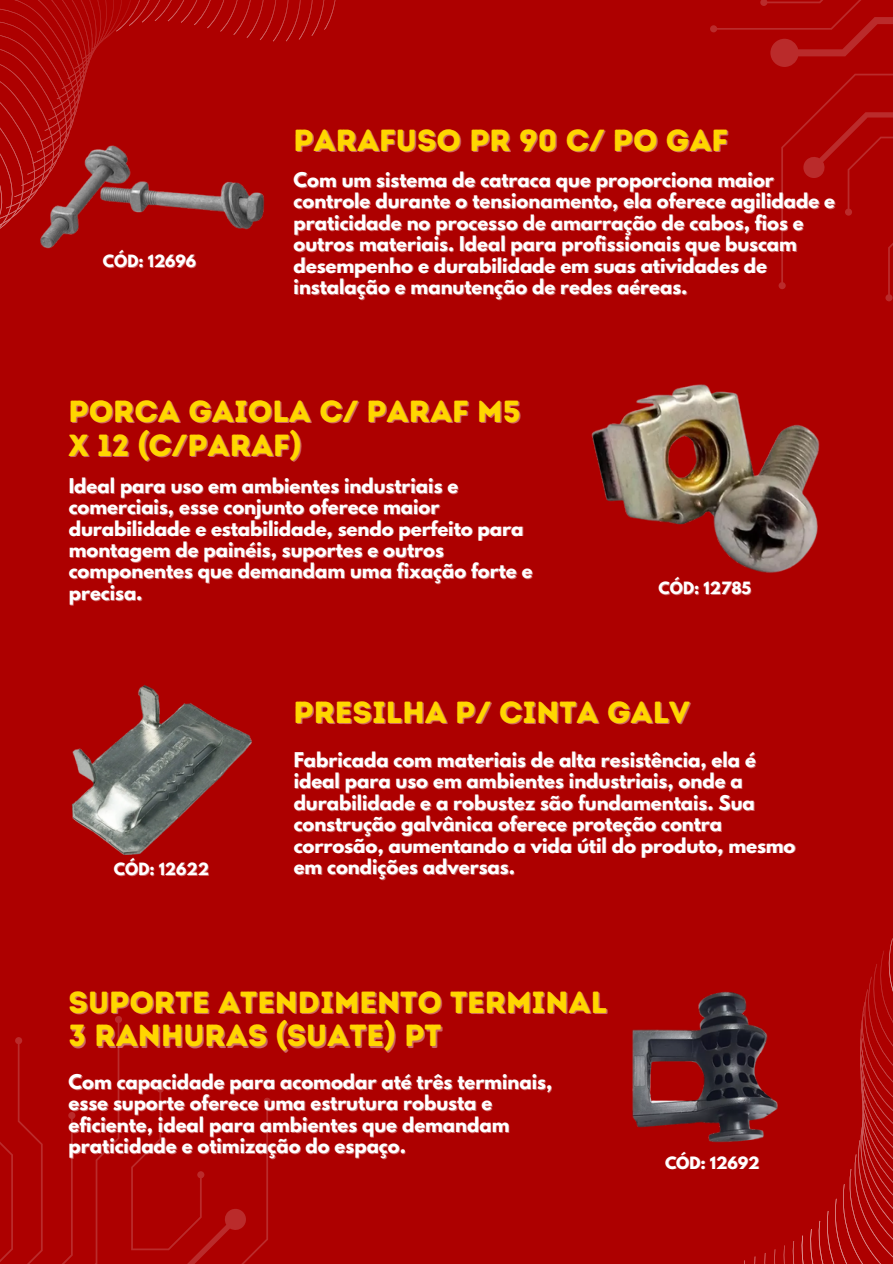
<style>
.page{position:relative;width:893px;height:1264px;background:#fff}
.page>*{position:absolute;margin:0;border:0;box-sizing:border-box;transform-origin:0 0}
.t1{font:30.6px "Intro Rust Base";color:#ffd600}
.t2{font:700 18px/21.3px "League Spartan";color:#fff}
.t3{font:700 15px "League Spartan";color:#fff}
</style>
<div class="page">
<div style="left:0;top:0;width:892px;height:1263px;background:#ad0000"></div>
<svg style="left:0;top:1016px;width:271px;height:247px"></svg>
<svg style="left:710px;top:0;width:182px;height:302px"></svg>
<svg style="left:0;top:0;width:336px;height:229px"></svg>
<svg style="left:744px;top:940px;width:148px;height:323px"></svg>
<img style="left:31px;top:141px;width:237px;height:108px">
<img style="left:591px;top:384px;width:229px;height:189px">
<img style="left:72px;top:685px;width:180px;height:169px">
<img style="left:632px;top:984px;width:152px;height:165px">
<p class="t3" style="left:103px;top:253px;width:95px">CÓD: 12696</p>
<p class="t1" style="left:293px;top:122px;width:436px">PARAFUSO PR 90 C/ PO GAF</p>
<h1 class="t2" style="left:293px;top:171px;width:481px">Com um sistema de catraca que proporciona maior</h1>
<h2 class="t2" style="left:293px;top:193px;width:543px">controle durante o tensionamento, ela oferece agilidade e</h2>
<p class="t2" style="left:293px;top:214px;width:511px">praticidade no processo de amarração de cabos, fios e</p>
<h1 class="t2" style="left:293px;top:236px;width:505px">outros materiais. Ideal para profissionais que buscam</h1>
<h2 class="t2" style="left:293px;top:257px;width:475px">desempenho e durabilidade em suas atividades de</h2>
<p class="t2" style="left:293px;top:278px;width:395px">instalação e manutenção de redes aéreas.</p>
<p class="t1" style="left:69px;top:393px;width:453px">PORCA GAIOLA C/ PARAF M5</p>
<p class="t1" style="left:69px;top:426px;width:235px">X 12 (C/PARAF)</p>
<h2 class="t2" style="left:69px;top:477px;width:391px">Ideal para uso em ambientes industriais e</h2>
<p class="t2" style="left:69px;top:498px;width:372px">comerciais, esse conjunto oferece maior</p>
<p class="t2" style="left:69px;top:520px;width:456px">durabilidade e estabilidade, sendo perfeito para</p>
<p class="t2" style="left:69px;top:541px;width:376px">montagem de painéis, suportes e outros</p>
<p class="t2" style="left:69px;top:563px;width:465px">componentes que demandam uma fixação forte e</p>
<p class="t2" style="left:69px;top:584px;width:75px">precisa.</p>
<h1 class="t3" style="left:658px;top:581px;width:94px">CÓD: 12785</h1>
<p class="t3" style="left:114px;top:861px;width:97px">CÓD: 12622</p>
<p class="t1" style="left:293px;top:694px;width:397px">PRESILHA P/ CINTA GALV</p>
<p class="t2" style="left:293px;top:751px;width:463px">Fabricada com materiais de alta resistência, ela é</p>
<h1 class="t2" style="left:293px;top:772px;width:450px">ideal para uso em ambientes industriais, onde a</h1>
<h2 class="t2" style="left:293px;top:794px;width:462px">durabilidade e a robustez são fundamentais. Sua</h2>
<p class="t2" style="left:293px;top:815px;width:430px">construção galvânica oferece proteção contra</p>
<p class="t2" style="left:293px;top:837px;width:503px">corrosão, aumentando a vida útil do produto, mesmo</p>
<p class="t2" style="left:293px;top:858px;width:223px">em condições adversas.</p>
<p class="t1" style="left:69px;top:983px;width:540px">SUPORTE ATENDIMENTO TERMINAL</p>
<p class="t1" style="left:69px;top:1017px;width:374px">3 RANHURAS (SUATE) PT</p>
<p class="t2" style="left:69px;top:1073px;width:485px">Com capacidade para acomodar até três terminais, esse suporte oferece uma estrutura robusta e eficiente, ideal para ambientes que demandam praticidade e otimização do espaço.</p>
<p class="t3" style="left:665px;top:1155px;width:96px">CÓD: 12692</p>
</div>
